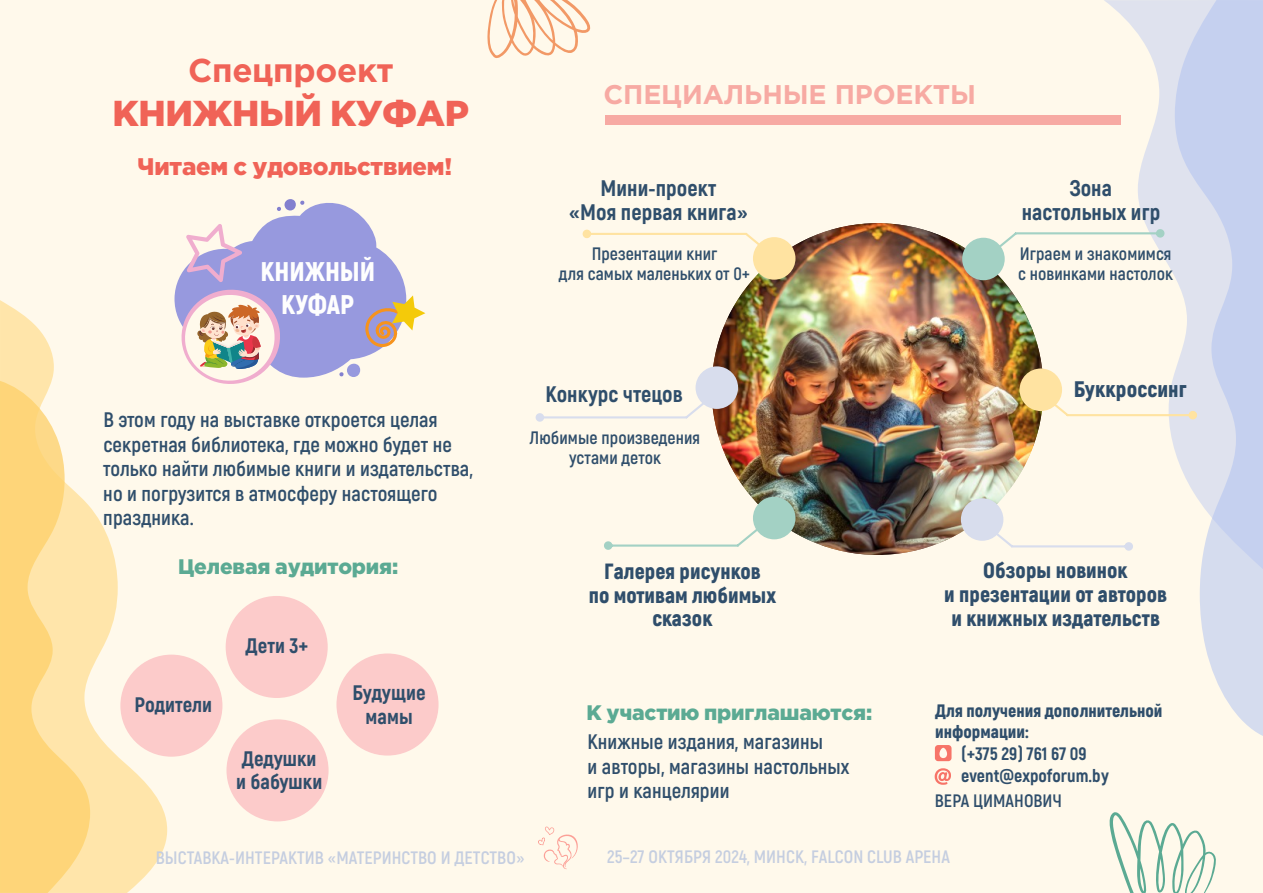
<style>
.page{position:relative;width:1263px;height:893px;background:#fff9eb}
.page>*{position:absolute;margin:0;border:0;box-sizing:border-box;transform-origin:0 0}
.t1{font:900 36px "Gotham Pro";letter-spacing:-.01em;color:#f06357}
.t2{font:700 33px "Gotham Pro";letter-spacing:-.01em;color:#f06357}
.t3{font:700 27px "Gotham Pro";letter-spacing:-.005em;color:#f7aaa3}
.t4{font:900 27px/32.4px "Akrobat";color:#fefefe;text-align:center}
.t5{font:900 24px "Gotham Pro";letter-spacing:-.01em;color:#f06357}
.t6{font:800 22.5px/24.3px "Akrobat";letter-spacing:.005em;color:#2f4e6b;text-align:center}
.t7{font:900 22.5px "Akrobat";letter-spacing:.005em;color:#2f4e6b}
.t8{font:900 22.05px/23.9px "Akrobat";letter-spacing:.005em;color:#2f4e6b;text-align:center}
.t9{font:700 21px/24.5px "Akrobat";letter-spacing:.005em;color:#2f4e6b}
.t10{font:800 21px/24px "Akrobat";color:#2f4e6b;text-align:center}
.t11{font:900 21px "Gotham Pro";letter-spacing:-.01em;color:#5baa93}
.t12{font:700 18px/19.5px "Akrobat";letter-spacing:.005em;color:#2f4e6b;text-align:center}
.t13{font:700 18px "Akrobat";letter-spacing:.005em;color:#c5cee0}
.t14{font:900 18px/21.1px "Akrobat";color:#2f4e6b}
.t15{font:800 18px/21.6px "Akrobat";color:#2f4e6b}
</style>
<div class="page">
<svg style="left:0;top:300px;width:167px;height:593px"></svg>
<svg style="left:1104px;top:0;width:71px;height:450px"></svg>
<svg style="left:1175px;top:0;width:88px;height:736px"></svg>
<svg style="left:538px;top:826px;width:40px;height:43px"></svg>
<svg style="left:174px;top:199px;width:251px;height:185px"></svg>
<img style="left:712px;top:223px;width:331px;height:332px;border-radius:50%">
<div style="left:753px;top:237px;width:42px;height:43px;background:#ffe3a1;border-radius:50%"></div>
<div style="left:695px;top:366px;width:43px;height:43px;background:#d8dded;border-radius:50%"></div>
<div style="left:962px;top:238px;width:43px;height:42px;background:#a3d1c4;border-radius:50%"></div>
<div style="left:1019px;top:368px;width:43px;height:43px;background:#ffe3a1;border-radius:50%"></div>
<div style="left:226px;top:596px;width:102px;height:102px;background:#fccbca;border-radius:50%"></div>
<div style="left:120px;top:655px;width:102px;height:102px;background:#fccbca;border-radius:50%"></div>
<div style="left:336px;top:653px;width:102px;height:102px;background:#fccbca;border-radius:50%"></div>
<div style="left:226px;top:719px;width:103px;height:102px;background:#fccbca;border-radius:50%"></div>
<div style="left:605px;top:115px;width:515px;height:10px;background:#f7aaa3"></div>
<svg style="left:935px;top:768px;width:16px;height:17px"></svg>
<svg style="left:935px;top:745px;width:16px;height:16px"></svg>
<svg style="left:583px;top:230px;width:197px;height:32px"></svg>
<svg style="left:1034px;top:387px;width:163px;height:32px"></svg>
<svg style="left:536px;top:390px;width:184px;height:32px"></svg>
<svg style="left:982px;top:229px;width:182px;height:32px"></svg>
<div style="left:753px;top:497px;width:42px;height:42px;background:#a3d1c4;border-radius:50%"></div>
<div style="left:961px;top:498px;width:42px;height:43px;background:#d8dded;border-radius:50%"></div>
<svg style="left:978px;top:519px;width:155px;height:32px"></svg>
<svg style="left:604px;top:521px;width:166px;height:29px"></svg>
<svg style="left:487px;top:0;width:104px;height:58px"></svg>
<svg style="left:1109px;top:812px;width:107px;height:81px"></svg>
<h2 class="t2" style="left:188px;top:58px;width:207px">Спецпроект</h2>
<h1 class="t1" style="left:112px;top:100px;width:358px">КНИЖНЫЙ КУФАР</h1>
<p class="t5" style="left:138px;top:158px;width:316px">Читаем с удовольствием!</p>
<p class="t4" style="left:260px;top:256px;width:116px">КНИЖНЫЙ<br>КУФАР</p>
<p class="t9" style="left:103px;top:408px;width:371px">В этом году на выставке откроется целая секретная библиотека, где можно будет не только найти любимые книги и издательства, но и погрузится в атмосферу настоящего праздника.</p>
<p class="t11" style="left:178px;top:559px;width:221px">Целевая аудитория:</p>
<p class="t10" style="left:135px;top:693px;width:79px">Родители</p>
<p class="t10" style="left:246px;top:634px;width:64px">Дети 3+</p>
<p class="t10" style="left:236px;top:747px;width:88px;text-align:left">Дедушки и бабушки</p>
<p class="t10" style="left:353px;top:681px;width:75px">Будущие мамы</p>
<p class="t3" style="left:603px;top:84px;width:374px">СПЕЦИАЛЬНЫЕ ПРОЕКТЫ</p>
<p class="t6" style="left:569px;top:177px;width:180px">Мини-проект<br>«Моя первая книга»</p>
<p class="t6" style="left:1022px;top:176px;width:140px">Зона настольных игр</p>
<p class="t12" style="left:559px;top:245px;width:193px">Презентации книг<br>для самых маленьких от 0+</p>
<p class="t12" style="left:1018px;top:244px;width:157px;text-align:left">Играем и знакомимся с новинками настолок</p>
<p class="t6" style="left:546px;top:383px;width:139px">Конкурс чтецов</p>
<p class="t12" style="left:530px;top:429px;width:172px">Любимые произведения устами деток</p>
<p class="t7" style="left:1074px;top:376px;width:114px">Буккроссинг</p>
<p class="t8" style="left:589px;top:560px;width:189px">Галерея рисунков<br>по мотивам любимых сказок</p>
<p class="t8" style="left:944px;top:559px;width:224px">Обзоры новинок<br>и презентации от авторов и книжных издательств</p>
<p class="t11" style="left:587px;top:705px;width:287px">К участию приглашаются:</p>
<p class="t9" style="left:588px;top:730px;width:263px">Книжные издания, магазины<br>и авторы, магазины настольных игр и канцелярии</p>
<p class="t14" style="left:935px;top:701px;width:229px">Для получения дополнительной информации:</p>
<p class="t15" style="left:961px;top:743px;width:149px">(+375 29) 761 67 09 event@expoforum.by</p>
<p class="t12" style="left:935px;top:791px;width:129px">ВЕРА ЦИМАНОВИЧ</p>
<p class="t13" style="left:156px;top:847px;width:370px">ВЫСТАВКА-ИНТЕРАКТИВ «МАТЕРИНСТВО И ДЕТСТВО»</p>
<p class="t13" style="left:607px;top:847px;width:344px">25–27 ОКТЯБРЯ 2024, МИНСК, FALCON CLUB АРЕНА</p>
</div>
